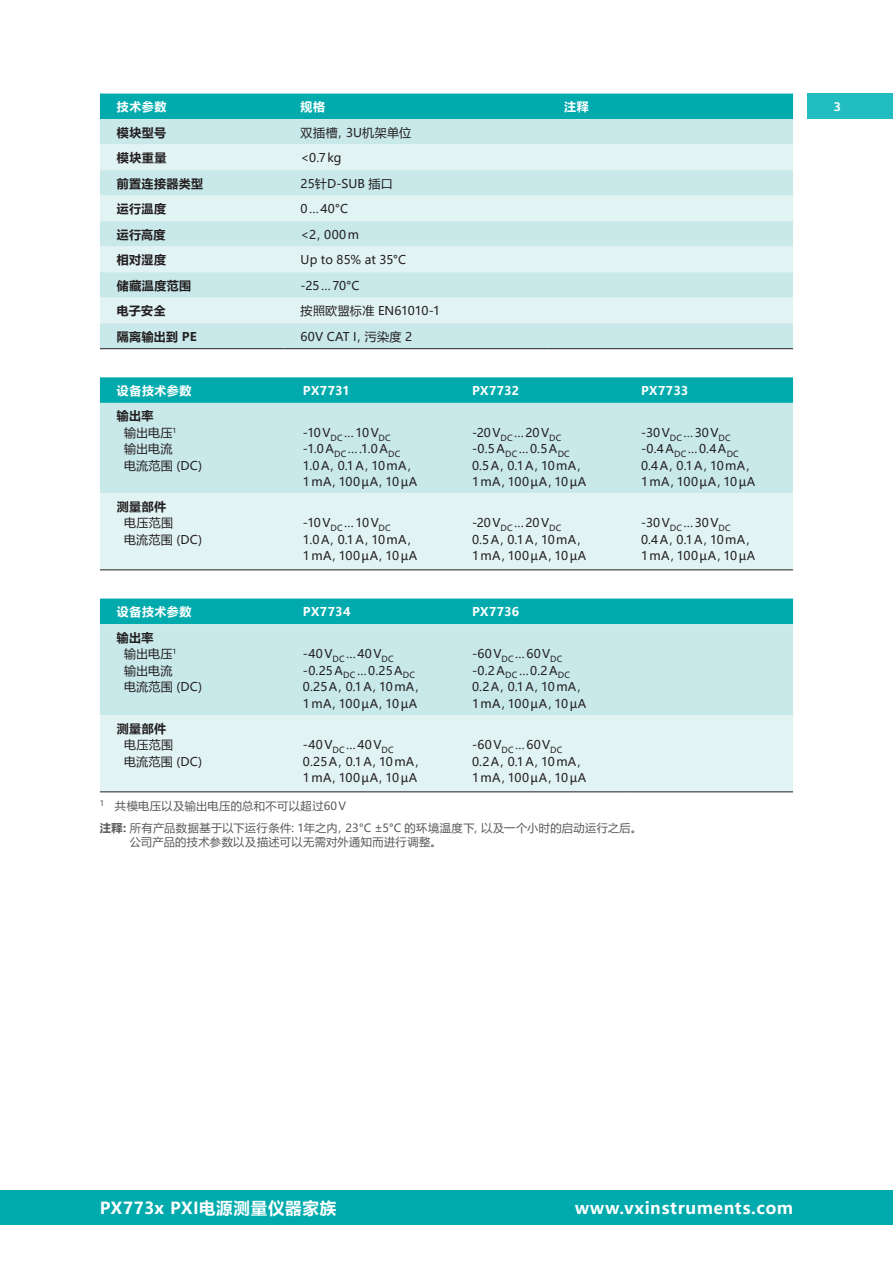
<style>
.page{position:relative;width:893px;height:1263px;background:#fff}
.page>*{position:absolute;margin:0;border:0;box-sizing:border-box;transform-origin:0 0}
.t1{font:700 16.5px "Microsoft Ya Hei";letter-spacing:.035em;color:#fff}
.Tabelle{font:12px/16.5px "Microsoft Ya Hei";letter-spacing:.02em;color:#231f20}
.Tabelle-2{font:12px/16.5px "Microsoft Ya Hei";letter-spacing:-.005em;color:#231f20}
.Tabelle_Überschrift{font:700 12px "Microsoft Ya Hei";letter-spacing:.035em;color:#fff}
.Tabelle-3{font:700 12px "Microsoft Ya Hei";letter-spacing:.035em;color:#231f20}
.Seitenzahl{font:700 12px "Daxline Pro";color:#fff}
.Kleingedruckt{font:11.25px/13.5px "Microsoft Ya Hei";letter-spacing:.03em;color:#57585a}
.s1{font-weight:700}
</style>
<div class="page">
<div style="left:0;top:1191px;width:893px;height:34px;background:#00aaad"></div>
<div style="left:808px;top:94px;width:85px;height:25px;background:#21bdc1"></div>
<div style="left:100px;top:94px;width:693px;height:25px;background:#00aaad"></div>
<div style="left:100px;top:119px;width:693px;height:229px;background:#c8e8ea"></div>
<svg style="left:100px;top:145px;width:693px;height:178px;background:#d7eeef"></svg>
<hr style="left:100px;top:348px;width:184px;height:1px;background:#231f20">
<hr style="left:284px;top:348px;width:263px;height:1px;background:#231f20">
<hr style="left:547px;top:348px;width:246px;height:1px;background:#231f20">
<svg style="left:100px;top:377px;width:693px;height:26px;background:#05abae"></svg>
<div style="left:100px;top:403px;width:693px;height:90px;background:#c8e8ea"></div>
<div style="left:100px;top:493px;width:693px;height:76px;background:#e2f3f4"></div>
<hr style="left:100px;top:569px;width:186px;height:1px;background:#231f20">
<hr style="left:286px;top:569px;width:169px;height:1px;background:#231f20">
<hr style="left:455px;top:569px;width:169px;height:1px;background:#231f20">
<hr style="left:624px;top:569px;width:169px;height:1px;background:#231f20">
<div style="left:100px;top:598px;width:693px;height:26px;background:#00aaad"></div>
<div style="left:100px;top:624px;width:693px;height:91px;background:#c8e8ea"></div>
<div style="left:100px;top:715px;width:693px;height:76px;background:#e2f3f4"></div>
<hr style="left:100px;top:791px;width:186px;height:1px;background:#231f20">
<hr style="left:286px;top:791px;width:169px;height:1px;background:#231f20">
<hr style="left:455px;top:791px;width:169px;height:1px;background:#231f20">
<hr style="left:624px;top:791px;width:169px;height:1px;background:#231f20">
<p class="Tabelle_Überschrift" style="left:117px;top:98px;width:51px">技术参数</p>
<p class="Tabelle_Überschrift" style="left:301px;top:98px;width:26px">规格</p>
<p class="Tabelle_Überschrift" style="left:564px;top:98px;width:26px">注释</p>
<p class="Seitenzahl" style="left:834px;top:98px;width:9px">3</p>
<p class="Tabelle-3" style="left:117px;top:124px;width:51px">模块型号</p>
<p class="Tabelle" style="left:301px;top:124px;width:112px">双插槽，3U机架单位</p>
<p class="Tabelle-3" style="left:117px;top:149px;width:51px">模块重量</p>
<p class="Tabelle" style="left:301px;top:149px;width:43px">&lt;0.7 kg</p>
<p class="Tabelle-3" style="left:117px;top:175px;width:88px">前置连接器类型</p>
<p class="Tabelle" style="left:301px;top:175px;width:94px">25针D-SUB 插口</p>
<p class="Tabelle-3" style="left:117px;top:200px;width:51px">运行温度</p>
<p class="Tabelle" style="left:301px;top:200px;width:49px">0 … 40°C</p>
<p class="Tabelle-3" style="left:117px;top:226px;width:50px">运行高度</p>
<p class="Tabelle" style="left:301px;top:226px;width:60px">&lt;2，000 m</p>
<p class="Tabelle-3" style="left:117px;top:251px;width:51px">相对湿度</p>
<p class="Tabelle" style="left:301px;top:251px;width:107px">Up to 85% at 35°C</p>
<p class="Tabelle-3" style="left:117px;top:277px;width:76px">储藏温度范围</p>
<p class="Tabelle" style="left:301px;top:277px;width:60px">-25 … 70°C</p>
<p class="Tabelle-3" style="left:117px;top:302px;width:50px">电子安全</p>
<p class="Tabelle" style="left:301px;top:302px;width:141px">按照欧盟标准 EN61010-1</p>
<p class="Tabelle-3" style="left:117px;top:328px;width:81px">隔离输出到 PE</p>
<p class="Tabelle" style="left:301px;top:328px;width:113px">60V CAT I，污染度 2</p>
<p class="Tabelle_Überschrift" style="left:117px;top:382px;width:76px">设备技术参数</p>
<p class="Tabelle_Überschrift" style="left:303px;top:382px;width:48px">PX7731</p>
<p class="Tabelle_Überschrift" style="left:472px;top:382px;width:49px">PX7732</p>
<p class="Tabelle_Überschrift" style="left:641px;top:382px;width:49px">PX7733</p>
<p class="Tabelle" style="left:124px;top:407px;width:80px;text-indent:-7px"><span class="s1">输出率<br></span>输出电压<sup>1<br></sup>输出电流<br>电流范围 (DC)</p>
<p class="Tabelle-2" style="left:303px;top:424px;width:117px">-10 V<sub>DC</sub> …10 V<sub>DC<br></sub>-1.0 A<sub>DC</sub> ….1.0 A<sub>DC<br></sub>1.0 A，0.1 A，10 mA，<br>1 mA，100 µA，10 µA</p>
<p class="Tabelle" style="left:472px;top:424px;width:118px">-20 V<sub>DC</sub> …20 V<sub>DC<br></sub>-0.5 A<sub>DC</sub>…0.5 A<sub>DC<br></sub>0.5 A，0.1 A，10 mA，<br>1 mA，100 µA，10 µA</p>
<p class="Tabelle" style="left:641px;top:424px;width:118px">-30 V<sub>DC</sub> …30 V<sub>DC<br></sub>-0.4 A<sub>DC</sub>…0.4 A<sub>DC<br></sub>0.4 A，0.1 A，10 mA，<br>1 mA，100 µA，10 µA</p>
<p class="Tabelle" style="left:124px;top:498px;width:80px;text-indent:-7px"><span class="s1">测量部件<br></span>电压范围<br>电流范围 (DC)</p>
<p class="Tabelle-2" style="left:303px;top:514px;width:117px">-10 V<sub>DC</sub> …10 V<sub>DC<br></sub>1.0 A，0.1 A，10 mA，<br>1 mA，100 µA，10 µA</p>
<p class="Tabelle" style="left:472px;top:514px;width:118px">-20 V<sub>DC</sub> …20 V<sub>DC<br></sub>0.5 A，0.1 A，10 mA，<br>1 mA，100 µA，10 µA</p>
<p class="Tabelle" style="left:641px;top:514px;width:118px">-30 V<sub>DC</sub> …30 V<sub>DC<br></sub>0.4 A，0.1 A，10 mA，<br>1 mA，100 µA，10 µA</p>
<p class="Tabelle_Überschrift" style="left:117px;top:603px;width:76px">设备技术参数</p>
<p class="Tabelle_Überschrift" style="left:303px;top:603px;width:49px">PX7734</p>
<p class="Tabelle_Überschrift" style="left:472px;top:603px;width:49px">PX7736</p>
<p class="Tabelle" style="left:124px;top:629px;width:80px;text-indent:-7px"><span class="s1">输出率<br></span>输出电压<sup>1<br></sup>输出电流<br>电流范围 (DC)</p>
<p class="Tabelle" style="left:303px;top:645px;width:125px">-40 V<sub>DC</sub>…40 V<sub>DC </sub>-0.25 A<sub>DC</sub>…0.25 A<sub>DC<br></sub>0.25 A，0.1 A，10 mA，<br>1 mA，100 µA，10 µA</p>
<p class="Tabelle" style="left:472px;top:645px;width:118px">-60 V<sub>DC</sub>…60 V<sub>DC </sub>-0.2 A<sub>DC</sub>…0.2 A<sub>DC<br></sub>0.2 A，0.1 A，10 mA，<br>1 mA，100 µA，10 µA</p>
<p class="Tabelle" style="left:124px;top:720px;width:80px;text-indent:-7px"><span class="s1">测量部件<br></span>电压范围<br>电流范围 (DC)</p>
<p class="Tabelle" style="left:303px;top:736px;width:125px">-40 V<sub>DC</sub>…40 V<sub>DC<br></sub>0.25 A，0.1 A，10 mA，<br>1 mA，100 µA，10 µA</p>
<p class="Tabelle" style="left:472px;top:736px;width:118px">-60 V<sub>DC</sub>…60 V<sub>DC<br></sub>0.2 A，0.1 A，10 mA，<br>1 mA，100 µA，10 µA</p>
<p class="Kleingedruckt" style="left:100px;top:799px;width:248px"><sup>1</sup> 共模电压以及输出电压的总和不可以超过60 V</p>
<p class="Kleingedruckt" style="left:130px;top:821px;width:514px;text-indent:-30px"><span class="s1">注释:</span> 所有产品数据基于以下运行条件: 1年之内，23°C ±5°C 的环境温度下，以及一个小时的启动运行之后。公司产品的技术参数以及描述可以无需对外通知而进行调整。</p>
<h1 class="t1" style="left:100px;top:1197px;width:238px">PX773x PXI电源测量仪器家族</h1>
<h1 class="t1" style="left:575px;top:1197px;width:219px">www.vxinstruments.com</h1>
</div>
